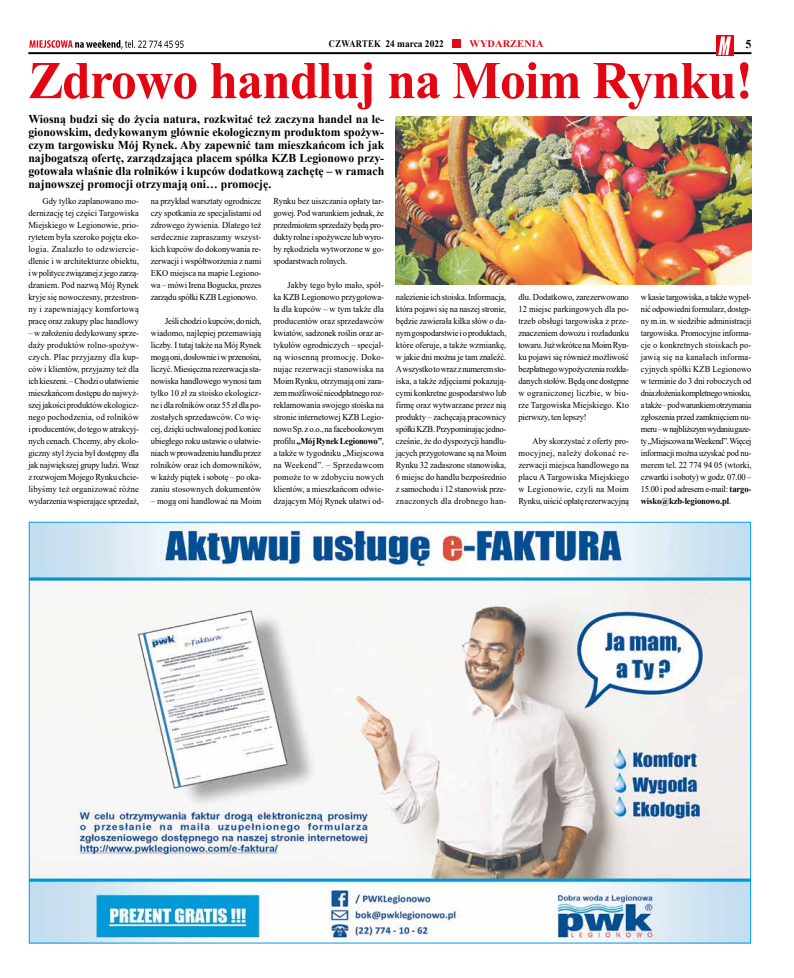
<style>
.page{position:relative;width:794px;height:978px;background:#fff}
.page>*{position:absolute;margin:0;border:0;box-sizing:border-box;transform-origin:0 0}
.t1{font:700 53px "Times New Roman";letter-spacing:-.02em;color:#e30613}
.t2{font:700 12px/13px "Times New Roman";color:#000;text-align:justify}
.t3{font:700 10px "Times New Roman";color:#000;scale:.85 1}
.t4{font:700 10px "Times New Roman";letter-spacing:.01em;color:#e30613}
.t5{font:9px/12px "Times New Roman";letter-spacing:-.01em;color:#000;text-align:justify;scale:.95 1}
.s1{font-weight:700}
</style>
<div class="page">
<hr style="left:28px;top:52px;width:723px;height:2px;background:#000">
<div style="left:452px;top:39px;width:8px;height:9px;background:#e30613"></div>
<svg style="left:716px;top:35px;width:17px;height:21px"></svg>
<svg style="left:718px;top:37px;width:13px;height:18px"></svg>
<svg style="left:29px;top:40px;width:155px;height:9px"></svg>
<img style="left:31px;top:524px;width:718px;height:418px">
<img style="left:395px;top:117px;width:356px;height:168px">
<p class="t3" style="left:329px;top:37px;width:137px">CZWARTEK 24 marca 2022</p>
<p class="t4" style="left:469px;top:37px;width:75px">WYDARZENIA</p>
<h2 class="t2" style="left:745px;top:37px;width:7px">5</h2>
<h1 class="t1" style="left:28px;top:42px;width:726px">Zdrowo handluj na Moim Rynku!</h1>
<p class="t2" style="left:28px;top:112px;width:357px">Wiosną budzi się do życia natura, rozkwitać też zaczyna handel na le&shy;gionowskim, dedykowanym głównie ekologicznym produktom spożyw&shy;czym targowisku Mój Rynek. Aby zapewnić tam mieszkańcom ich jak najbogatszą ofertę, zarządzająca placem spółka KZB Legionowo przy&shy;gotowała właśnie dla rolników i kupców dodatkową zachętę – w ramach najnowszej promocji otrzymają oni… promocję.</p>
<p class="t5" style="left:28px;top:195px;width:118px;text-indent:14px">Gdy tylko zaplanowano mo&shy;dernizację tej części Targowiska Miejskiego w Legionowie, prio&shy;rytetem była szeroko pojęta eko&shy;logia. Znalazło to odzwiercie&shy;dlenie i w architekturze obiektu, i w polityce związanej z jego zarzą&shy;dzaniem. Pod nazwą Mój Rynek kryje się nowoczesny, przestron&shy;ny i zapewniający komfortową pracę oraz zakupy plac handlowy</p>
<p class="t5" style="left:28px;top:327px;width:118px">– w założeniu dedykowany sprze&shy;daży produktów rolno-spożyw&shy;czych. Plac przyjazny dla kup&shy;ców i klientów, przyjazny też dla ich kieszeni. – Chodzi o ułatwienie mieszkańcom dostępu do najwyż&shy;szej jakości produktów ekologicz&shy;nego pochodzenia, od rolników i producentów, do tego w atrakcyj&shy;nych cenach. Chcemy, aby ekolo&shy;giczny styl życia był dostępny dla jak największej grupy ludzi. Wraz z rozwojem Mojego Rynku chcie&shy;libyśmy też organizować różne wydarzenia wspierające sprzedaż,</p>
<p class="t5" style="left:151px;top:195px;width:118px">na przykład warsztaty ogrodnicze czy spotkania ze specjalistami od zdrowego żywienia. Dlatego też serdecznie zapraszamy wszyst&shy;kich kupców do dokonywania re&shy;zerwacji i współtworzenia z nami EKO miejsca na mapie Legiono&shy;wa – mówi Irena Bogucka, prezes zarządu spółki KZB Legionowo.</p>
<p class="t5" style="left:151px;top:315px;width:118px;text-indent:14px">Jeśli chodzi o kupców, do nich, wiadomo, najlepiej przemawiają liczby. I tutaj także na Mój Rynek mogą oni, dosłownie i w przenośni, liczyć. Miesięczna rezerwacja sta&shy;nowiska handlowego wynosi tam tylko 10 zł za stoisko ekologicz&shy;ne i dla rolników oraz 55 zł dla po&shy;zostałych sprzedawców. Co wię&shy;cej, dzięki uchwalonej pod koniec ubiegłego roku ustawie o ułatwie&shy;niach w prowadzeniu handlu przez rolników oraz ich domowników, w każdy piątek i sobotę – po oka&shy;zaniu stosownych dokumentów</p>
<p class="t5" style="left:151px;top:495px;width:118px">– mogą oni handlować na Moim</p>
<p class="t5" style="left:273px;top:195px;width:118px">Rynku bez uiszczania opłaty tar&shy;gowej. Pod warunkiem jednak, że przedmiotem sprzedaży będą pro&shy;dukty rolne i spożywcze lub wyro&shy;by rękodzieła wytworzone w go&shy;spodarstwach rolnych.</p>
<p class="t5" style="left:273px;top:279px;width:118px;text-indent:14px">Jakby tego było mało, spół&shy;ka KZB Legionowo przygotowa&shy;ła dla kupców – w tym także dla producentów oraz sprzedawców kwiatów, sadzonek roślin oraz ar&shy;tykułów ogrodniczych – specjal&shy;ną wiosenną promocję. Doko&shy;nując rezerwacji stanowiska na Moim Rynku, otrzymają oni zara&shy;zem możliwość nieodpłatnego roz&shy;reklamowania swojego stoiska na stronie internetowej KZB Legio&shy;nowo Sp. z o.o., na facebookowym profilu <span class="s1">„Mój Rynek Legionowo”</span>, a także w tygodniku „Miejscowa na Weekend”. – Sprzedawcom pomoże to w zdobyciu nowych klientów, a mieszkańcom odwie&shy;dzającym Mój Rynek ułatwi od-</p>
<p class="t5" style="left:396px;top:291px;width:118px">nalezienie ich stoiska. Informacja, która pojawi się na naszej stronie, będzie zawierała kilka słów o da&shy;nym gospodarstwie i o produktach, które oferuje, a także wzmiankę, w jakie dni można je tam znaleźć.<br>A wszystko to wraz z numerem sto&shy;iska, a także zdjęciami pokazują&shy;cymi konkretne gospodarstwo lub firmę oraz wytwarzane przez nią produkty – zachęcają pracownicy spółki KZB. Przypominając jedno&shy;cześnie, że do dyspozycji handlu&shy;jących przygotowane są na Moim Rynku 32 zadaszone stanowiska, 6 miejsc do handlu bezpośrednio z samochodu i 12 stanowisk prze&shy;znaczonych dla drobnego han-</p>
<p class="t5" style="left:518px;top:291px;width:118px">dlu. Dodatkowo, zarezerwowano 12 miejsc parkingowych dla po&shy;trzeb obsługi targowiska z prze&shy;znaczeniem dowozu i rozładunku towaru. Już wkrótce na Moim Ryn&shy;ku pojawi się również możliwość bezpłatnego wypożyczenia rozkła&shy;danych stołów. Będą one dostępne w ograniczonej liczbie, w biu&shy;rze Targowiska Miejskiego. Kto pierwszy, ten lepszy!</p>
<p class="t5" style="left:518px;top:435px;width:118px;text-indent:14px">Aby skorzystać z oferty pro&shy;mocyjnej, należy dokonać re&shy;zerwacji miejsca handlowego na placu A Targowiska Miejskiego w Legionowie, czyli na Moim Rynku, uiścić opłatę rezerwacyjną</p>
<p class="t5" style="left:641px;top:291px;width:118px">w kasie targowiska, a także wypeł&shy;nić odpowiedni formularz, dostęp&shy;ny m.in. w siedzibie administracji targowiska. Promocyjne informa&shy;cje o konkretnych stoiskach po&shy;jawią się na kanałach informa&shy;cyjnych spółki KZB Legionowo w terminie do 3 dni roboczych od dnia złożenia kompletnego wniosku, a także – pod warunkiem otrzymania zgłoszenia przed zamknięciem nu&shy;meru – w najbliższym wydaniu gaze&shy;ty „Miejscowa na Weekend”. Więcej informacji można uzyskać pod nu&shy;merem tel. 22 774 94 05 (wtorki, czwartki i soboty) w godz. 07.00 – 15.00 i pod adresem e-mail: <span class="s1">targo&shy;wisko@kzb-legionowo.pl</span>.</p>
</div>
